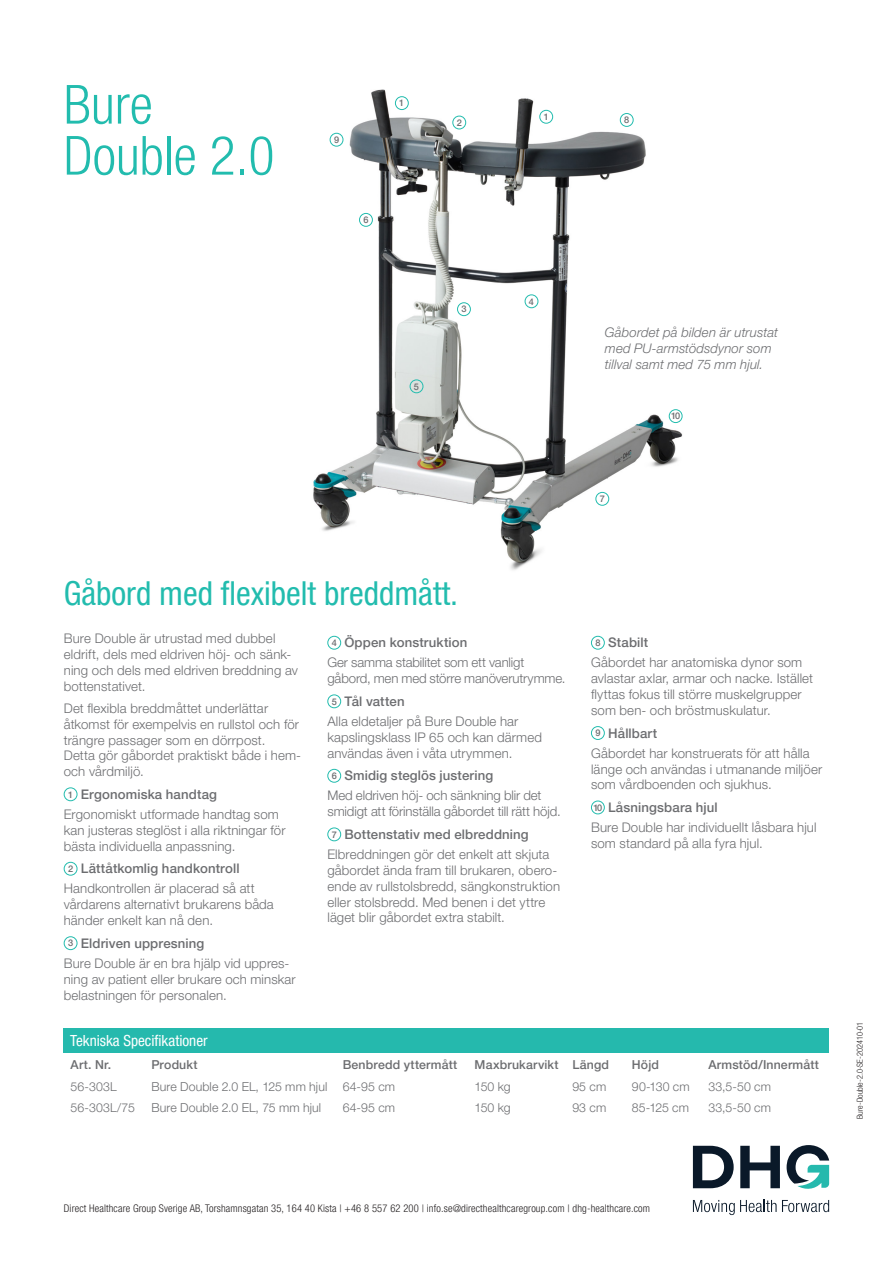
<style>
.page{position:relative;width:893px;height:1263px;background:#fff}
.page>*{position:absolute;margin:0;border:0;box-sizing:border-box;transform-origin:0 0}
.Main_Header___Pääotsikko{font:300 condensed 54px/51px "Helvetica Neue LT Pro";color:#22bcae}
.Väliotsikko{font:condensed 33px "Helvetica Neue LT Pro";color:#22bcae}
.Väliotsikko_-_Tekniset_tiedot{font:condensed 15.3px "Helvetica Neue LT Pro";color:#fff}
.SE_-_Leipäteksti___Brödtext{font:300 13.2px/15.9px "Helvetica Neue LT Pro";letter-spacing:.01em;color:#6c6d70}
.numbers{font:300 13.2px/20.1px "Helvetica Neue LT Pro";letter-spacing:.005em;color:#6c6d70}
.SE_-_Leipäteksti___Brödtext-2{font:300 13.2px/22.6px "Helvetica Neue LT Pro";letter-spacing:-.01em;color:#6c6d70}
.SE_-_Leipäteksti___Brödtext-3{font:italic 300 13.2px/15.9px "Helvetica Neue LT Pro";letter-spacing:.005em;color:#6c6d70}
.Indent_numbers{font:500 13.2px "Helvetica Neue LT Pro";letter-spacing:.01em;color:#6c6d70}
.BURE_-_Technical_Specification{font:300 12.3px "Helvetica Neue LT Pro";letter-spacing:.01em;color:#6c6d70}
.BURE_-_Technical_Specification-2{font:500 12.3px "Helvetica Neue LT Pro";letter-spacing:.015em;color:#6c6d70}
.t1{font:300 condensed 10.5px "Helvetica Neue LT Pro";letter-spacing:.015em;color:#231f20}
.numbers-2{font:500 9.15px "Helvetica Neue LT Pro";color:#6c6d70}
.SE_-_Leipäteksti___Brödtext-4{font:500 9.15px "Helvetica Neue LT Pro";color:#6c6d70}
.t2{font:300 condensed 8.25px "Helvetica Neue LT Pro";color:#231f20}
.s1{font-weight:500;font-size:9.15px}
.s2{font-weight:500}
</style>
<div class="page">
<svg style="left:693px;top:1146px;width:41px;height:42px"></svg>
<svg style="left:740px;top:1146px;width:40px;height:42px"></svg>
<svg style="left:787px;top:1145px;width:42px;height:44px"></svg>
<svg style="left:693px;top:1200px;width:136px;height:15px"></svg>
<img style="left:313px;top:89px;width:370px;height:481px">
<div style="left:595px;top:492px;width:14px;height:14px;border:1px solid #22bcae;border-radius:50%"></div>
<div style="left:620px;top:113px;width:14px;height:14px;border:1px solid #22bcae;border-radius:50%"></div>
<div style="left:395px;top:96px;width:14px;height:14px;border:1px solid #22bcae;border-radius:50%"></div>
<div style="left:539px;top:110px;width:14px;height:14px;border:1px solid #22bcae;border-radius:50%"></div>
<div style="left:452px;top:116px;width:14px;height:13px;border:1px solid #22bcae;border-radius:50%"></div>
<div style="left:457px;top:302px;width:14px;height:14px;border:1px solid #22bcae;border-radius:50%"></div>
<div style="left:525px;top:294px;width:13px;height:14px;border:1px solid #22bcae;border-radius:50%"></div>
<div style="left:410px;top:379px;width:13px;height:14px;border:1px solid #22bcae;border-radius:50%"></div>
<div style="left:359px;top:213px;width:14px;height:14px;border:1px solid #22bcae;border-radius:50%"></div>
<div style="left:330px;top:133px;width:13px;height:14px;border:1px solid #22bcae;border-radius:50%"></div>
<div style="left:669px;top:409px;width:13px;height:14px;border:1px solid #22bcae;border-radius:50%"></div>
<div style="left:64px;top:1028px;width:765px;height:25px;background:#25b9ad"></div>
<div style="left:64px;top:787px;width:13px;height:14px;border:1px solid #22bcae;border-radius:50%"></div>
<div style="left:64px;top:862px;width:13px;height:13px;border:1px solid #22bcae;border-radius:50%"></div>
<div style="left:64px;top:936px;width:13px;height:14px;border:1px solid #22bcae;border-radius:50%"></div>
<div style="left:327px;top:636px;width:14px;height:13px;border:1px solid #22bcae;border-radius:50%"></div>
<div style="left:327px;top:694px;width:14px;height:14px;border:1px solid #22bcae;border-radius:50%"></div>
<div style="left:327px;top:769px;width:14px;height:14px;border:1px solid #22bcae;border-radius:50%"></div>
<div style="left:327px;top:827px;width:14px;height:14px;border:1px solid #22bcae;border-radius:50%"></div>
<div style="left:591px;top:636px;width:14px;height:13px;border:1px solid #22bcae;border-radius:50%"></div>
<div style="left:591px;top:726px;width:14px;height:14px;border:1px solid #22bcae;border-radius:50%"></div>
<div style="left:591px;top:801px;width:14px;height:13px;border:1px solid #22bcae;border-radius:50%"></div>
<p class="Main_Header___Pääotsikko" style="left:64px;top:79px;width:212px">Bure<br>Double 2.0</p>
<p class="numbers-2" style="left:334px;top:134px;width:7px">9</p>
<p class="numbers-2" style="left:363px;top:214px;width:7px">6</p>
<p class="SE_-_Leipäteksti___Brödtext-4" style="left:399px;top:98px;width:7px">1</p>
<p class="numbers-2" style="left:414px;top:381px;width:7px">5</p>
<p class="SE_-_Leipäteksti___Brödtext-4" style="left:457px;top:117px;width:7px">2</p>
<p class="numbers-2" style="left:461px;top:304px;width:7px">3</p>
<p class="SE_-_Leipäteksti___Brödtext-4" style="left:544px;top:111px;width:7px">1</p>
<p class="numbers-2" style="left:624px;top:114px;width:7px">8</p>
<p class="numbers-2" style="left:529px;top:296px;width:7px">4</p>
<p class="SE_-_Leipäteksti___Brödtext-3" style="left:605px;top:324px;width:175px">Gåbordet på bilden är utrustat med PU-armstödsdynor som tillval samt med 75 mm hjul.</p>
<p class="numbers-2" style="left:671px;top:411px;width:11px">10</p>
<p class="numbers-2" style="left:600px;top:493px;width:7px">7</p>
<p class="Väliotsikko" style="left:64px;top:573px;width:396px">Gåbord med flexibelt breddmått.</p>
<p class="SE_-_Leipäteksti___Brödtext" style="left:64px;top:630px;width:236px">Bure Double är utrustad med dubbel eldrift, dels med eldriven höj- och sänk&shy;ning och dels med eldriven breddning av bottenstativet.</p>
<p class="SE_-_Leipäteksti___Brödtext" style="left:64px;top:700px;width:239px">Det flexibla breddmåttet underlättar åtkomst för exempelvis en rullstol och för trängre passager som en dörrpost.<br>Detta gör gåbordet praktiskt både i hem&shy;och vårdmiljö.</p>
<p class="SE_-_Leipäteksti___Brödtext-4" style="left:68px;top:789px;width:7px">1</p>
<p class="Indent_numbers" style="left:81px;top:786px;width:138px">Ergonomiska handtag</p>
<p class="SE_-_Leipäteksti___Brödtext" style="left:64px;top:806px;width:223px">Ergonomiskt utformade handtag som kan justeras steglöst i alla riktningar för bästa individuella anpassning.</p>
<p class="SE_-_Leipäteksti___Brödtext-4" style="left:68px;top:863px;width:7px">2</p>
<p class="Indent_numbers" style="left:81px;top:861px;width:160px">Lättåtkomlig handkontroll</p>
<p class="SE_-_Leipäteksti___Brödtext" style="left:64px;top:880px;width:212px">Handkontrollen är placerad så att vårdarens alternativt brukarens båda händer enkelt kan nå den.</p>
<p class="numbers-2" style="left:68px;top:938px;width:7px">3</p>
<p class="Indent_numbers" style="left:81px;top:935px;width:125px">Eldriven uppresning</p>
<p class="SE_-_Leipäteksti___Brödtext" style="left:64px;top:955px;width:233px">Bure Double är en bra hjälp vid uppres&shy;ning av patient eller brukare och minskar belastningen för personalen.</p>
<p class="numbers" style="left:327px;top:632px;width:198px;text-indent:4px"><span class="s1">4</span> <span class="s2">Öppen konstruktion<br></span>Ger samma stabilitet som ett vanligt</p>
<p class="SE_-_Leipäteksti___Brödtext-2" style="left:332px;top:667px;width:235px;text-indent:-4px">gåbord, men med större manöverutrymme.<br><span class="s1">5</span> <span class="s2">Tål vatten</span></p>
<p class="SE_-_Leipäteksti___Brödtext" style="left:327px;top:713px;width:216px">Alla eldetaljer på Bure Double har kapslingsklass IP 65 och kan därmed användas även i våta utrymmen.</p>
<p class="numbers" style="left:327px;top:765px;width:216px;text-indent:4px"><span class="s1">6</span> <span class="s2">Smidig steglös justering<br></span>Med eldriven höj- och sänkning blir det</p>
<p class="SE_-_Leipäteksti___Brödtext-2" style="left:332px;top:800px;width:231px;text-indent:-4px">smidigt att förinställa gåbordet till rätt höjd.<br><span class="s1">7</span> <span class="s2">Bottenstativ med elbreddning</span></p>
<p class="SE_-_Leipäteksti___Brödtext" style="left:327px;top:846px;width:234px">Elbreddningen gör det enkelt att skjuta gåbordet ända fram till brukaren, obero&shy;ende av rullstolsbredd, sängkonstruktion eller stolsbredd. Med benen i det yttre läget blir gåbordet extra stabilt.</p>
<p class="numbers" style="left:591px;top:632px;width:213px;text-indent:4px"><span class="s1">8</span> <span class="s2">Stabilt<br></span>Gåbordet har anatomiska dynor som</p>
<p class="SE_-_Leipäteksti___Brödtext" style="left:591px;top:670px;width:223px">avlastar axlar, armar och nacke. Istället flyttas fokus till större muskelgrupper som ben- och bröstmuskulatur.</p>
<p class="numbers" style="left:591px;top:722px;width:220px;text-indent:4px"><span class="s1">9</span> <span class="s2">Hållbart<br></span>Gåbordet har konstruerats för att hålla</p>
<p class="SE_-_Leipäteksti___Brödtext" style="left:591px;top:761px;width:233px">länge och användas i utmanande miljöer som vårdboenden och sjukhus.</p>
<p class="numbers" style="left:591px;top:797px;width:227px"><span class="s1">10</span> <span class="s2">Låsningsbara hjul<br></span>Bure Double har individuellt låsbara hjul</p>
<p class="SE_-_Leipäteksti___Brödtext" style="left:591px;top:835px;width:173px">som standard på alla fyra hjul.</p>
<p class="Väliotsikko_-_Tekniset_tiedot" style="left:70px;top:1031px;width:139px">Tekniska Specifikationer</p>
<p class="BURE_-_Technical_Specification-2" style="left:71px;top:1057px;width:42px">Art. Nr.</p>
<p class="BURE_-_Technical_Specification-2" style="left:151px;top:1057px;width:48px">Produkt</p>
<p class="BURE_-_Technical_Specification-2" style="left:343px;top:1057px;width:116px">Benbredd yttermått</p>
<p class="BURE_-_Technical_Specification-2" style="left:475px;top:1057px;width:86px">Maxbrukarvikt</p>
<p class="BURE_-_Technical_Specification-2" style="left:572px;top:1057px;width:38px">Längd</p>
<p class="BURE_-_Technical_Specification-2" style="left:632px;top:1057px;width:29px">Höjd</p>
<p class="BURE_-_Technical_Specification-2" style="left:708px;top:1057px;width:112px">Armstöd/Innermått</p>
<p class="BURE_-_Technical_Specification" style="left:71px;top:1079px;width:48px">56-303L</p>
<p class="BURE_-_Technical_Specification" style="left:151px;top:1079px;width:177px">Bure Double 2.0 EL, 125 mm hjul</p>
<p class="BURE_-_Technical_Specification" style="left:343px;top:1079px;width:54px">64-95 cm</p>
<p class="BURE_-_Technical_Specification" style="left:475px;top:1079px;width:38px">150 kg</p>
<p class="BURE_-_Technical_Specification" style="left:572px;top:1079px;width:35px">95 cm</p>
<p class="BURE_-_Technical_Specification" style="left:632px;top:1079px;width:59px">90-130 cm</p>
<p class="BURE_-_Technical_Specification" style="left:708px;top:1079px;width:64px">33,5-50 cm</p>
<p class="BURE_-_Technical_Specification" style="left:71px;top:1100px;width:66px">56-303L/75</p>
<p class="BURE_-_Technical_Specification" style="left:151px;top:1100px;width:171px">Bure Double 2.0 EL, 75 mm hjul</p>
<p class="BURE_-_Technical_Specification" style="left:343px;top:1100px;width:54px">64-95 cm</p>
<p class="BURE_-_Technical_Specification" style="left:475px;top:1100px;width:38px">150 kg</p>
<p class="BURE_-_Technical_Specification" style="left:572px;top:1100px;width:35px">93 cm</p>
<p class="BURE_-_Technical_Specification" style="left:632px;top:1100px;width:59px">85-125 cm</p>
<p class="BURE_-_Technical_Specification" style="left:708px;top:1100px;width:64px">33,5-50 cm</p>
<p class="t1" style="left:64px;top:1202px;width:588px">Direct Healthcare Group Sverige AB, Torshamnsgatan 35, 164 40 Kista | +46 8 557 62 200 | info.se@directhealthcaregroup.com | dhg-healthcare.com</p>
<p class="t2" style="left:855px;top:1119px;width:98px;rotate:-90deg">Bure-Double-2.0-SE-202410-01</p>
</div>
